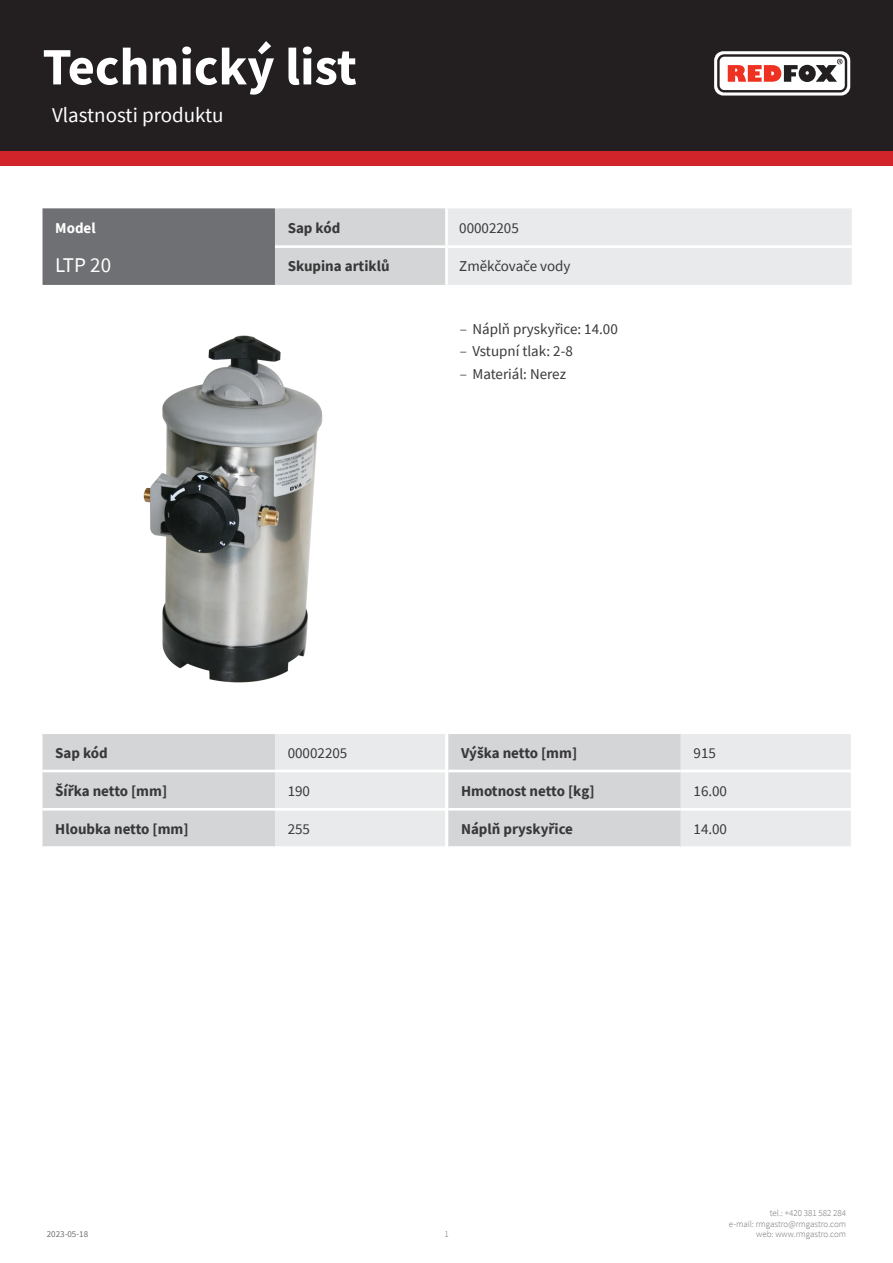
<style>
.page{position:relative;width:893px;height:1263px;background:#fff}
.page>*{position:absolute;margin:0;border:0;box-sizing:border-box;transform-origin:0 0}
.t1{font:700 52.5px "Source Sans Pro";color:#fff}
.kapitola{font:21px "Source Sans Pro";color:#fff}
.tabulka_-_headline{font:21px "Source Sans Pro";color:#fff}
.tabulka_-_text{font:15px "Source Sans Pro";color:#383839}
.tabulka_-_text-2{font:700 15px "Source Sans Pro";color:#383839}
.tabulka_-_text-3{font:700 15px "Source Sans Pro";color:#fff}
.t2{font:300 9px/10.8px "Source Sans Pro";color:#6f7073;text-align:right}
.t3{font:9px "Source Sans Pro";color:#6f7073}
.s1{font-weight:300}
</style>
<div class="page">
<div style="left:0;top:0;width:893px;height:166px;background:#d1232a"></div>
<div style="left:0;top:0;width:893px;height:151px;background:#231f20"></div>
<svg style="left:714px;top:51px;width:136px;height:45px"></svg>
<img style="left:143px;top:335px;width:180px;height:348px">
<svg style="left:43px;top:734px;width:808px;height:113px;background:#dedfe0"></svg>
<hr style="left:448px;top:770px;width:233px;height:2px;background:#fff">
<hr style="left:681px;top:770px;width:170px;height:2px;background:#fff">
<hr style="left:448px;top:808px;width:233px;height:2px;background:#fff">
<hr style="left:681px;top:808px;width:170px;height:2px;background:#fff">
<hr style="left:448px;top:846px;width:233px;height:3px;background:#fff">
<hr style="left:681px;top:846px;width:170px;height:3px;background:#fff">
<svg style="left:43px;top:208px;width:809px;height:77px;background:#c0c1c3"></svg>
<hr style="left:445px;top:208px;width:3px;height:37px;background:#fff">
<hr style="left:275px;top:245px;width:171px;height:3px;background:#fff">
<hr style="left:446px;top:245px;width:406px;height:3px;background:#fff">
<hr style="left:445px;top:248px;width:3px;height:37px;background:#fff">
<h1 class="t1" style="left:43px;top:31px;width:316px">Technický list</h1>
<p class="kapitola" style="left:52px;top:101px;width:173px">Vlastnosti produktu</p>
<p class="tabulka_-_text-3" style="left:55px;top:218px;width:42px">Model</p>
<p class="tabulka_-_text-2" style="left:288px;top:218px;width:54px">Sap kód</p>
<p class="tabulka_-_text" style="left:459px;top:219px;width:61px">00002205</p>
<p class="tabulka_-_headline" style="left:55px;top:251px;width:57px">LTP 20</p>
<p class="tabulka_-_text-2" style="left:288px;top:256px;width:103px">Skupina artiklů</p>
<p class="tabulka_-_text" style="left:459px;top:257px;width:113px">Změkčovače vody</p>
<p class="tabulka_-_text" style="left:460px;top:320px;width:160px"><span class="s1">–</span> Náplň pryskyřice: 14.00</p>
<p class="tabulka_-_text" style="left:460px;top:342px;width:115px"><span class="s1">–</span> Vstupní tlak: 2-8</p>
<p class="tabulka_-_text" style="left:460px;top:364px;width:108px"><span class="s1">–</span> Materiál: Nerez</p>
<p class="tabulka_-_text-2" style="left:55px;top:742px;width:54px">Sap kód</p>
<p class="tabulka_-_text" style="left:288px;top:743px;width:61px">00002205</p>
<p class="tabulka_-_text-2" style="left:55px;top:781px;width:113px">Šířka netto [mm]</p>
<p class="tabulka_-_text" style="left:288px;top:781px;width:24px">190</p>
<p class="tabulka_-_text-2" style="left:55px;top:819px;width:135px">Hloubka netto [mm]</p>
<p class="tabulka_-_text" style="left:288px;top:819px;width:24px">255</p>
<p class="tabulka_-_text-2" style="left:461px;top:742px;width:118px">Výška netto [mm]</p>
<p class="tabulka_-_text" style="left:693px;top:743px;width:24px">915</p>
<p class="tabulka_-_text-2" style="left:461px;top:781px;width:135px">Hmotnost netto [kg]</p>
<p class="tabulka_-_text" style="left:693px;top:781px;width:35px">16.00</p>
<p class="tabulka_-_text-2" style="left:461px;top:819px;width:113px">Náplň pryskyřice</p>
<p class="tabulka_-_text" style="left:693px;top:819px;width:35px">14.00</p>
<p class="t3" style="left:47px;top:1229px;width:43px">2023-05-18</p>
<p class="t2" style="left:444px;top:1229px;width:6px">1</p>
<p class="t2" style="left:729px;top:1207px;width:119px">tel.: +420 381 582 284<br>e-mail: rmgastro@rmgastro.com web: www.rmgastro.com</p>
</div>
